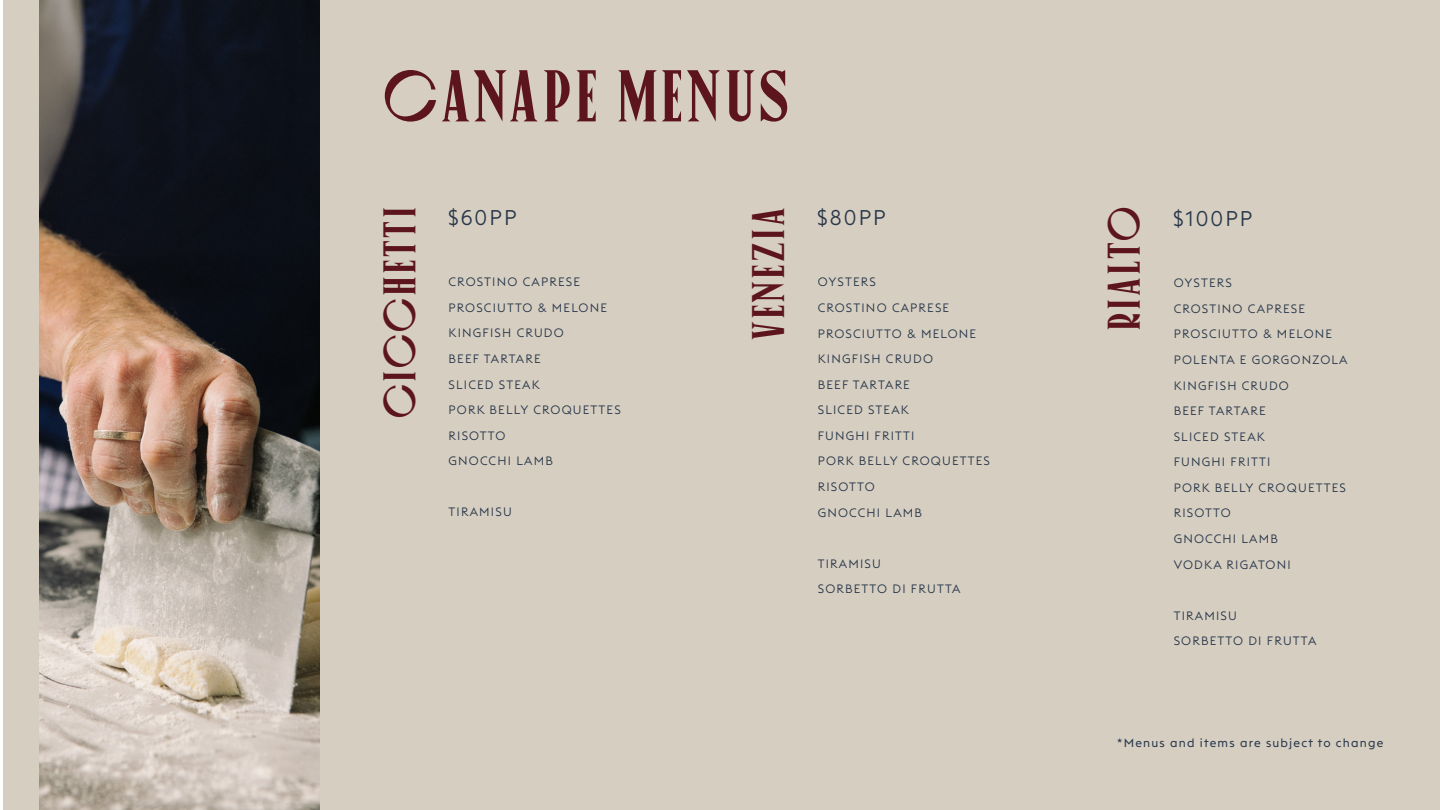
<style>
.page{position:relative;width:1440px;height:810px;background:#fff}
.page>*{position:absolute;margin:0;border:0;box-sizing:border-box;transform-origin:0 0}
.t1{font:73.12px "Canopee";letter-spacing:.045em;color:#5d151d}
.t2{font:45.67px "Canopee";letter-spacing:.05em;color:#5d151d}
.t3{font:300 21px "Euclid Triangle";letter-spacing:.1em;color:#28374a}
.t4{font:300 12px/25.6px "Euclid Triangle";letter-spacing:.1em;color:#28374a}
.t5{font:12px "Euclid Triangle";letter-spacing:.1em;color:#28374a}
</style>
<div class="page">
<div style="left:4px;top:0;width:1436px;height:810px;background:#d6cec1"></div>
<img style="left:40px;top:0;width:280px;height:810px">
<h1 class="t1" style="left:383px;top:58px;width:407px">CANAPE MENUS</h1>
<h2 class="t2" style="left:376px;top:418px;width:213px;rotate:-90deg">CICCHETTI</h2>
<h3 class="t3" style="left:448px;top:204px;width:70px">$60PP</h3>
<h2 class="t2" style="left:744px;top:340px;width:134px;rotate:-90deg">VENEZIA</h2>
<p class="t4" style="left:449px;top:269px;width:174px">CROSTINO CAPRESE<br>PROSCIUTTO &amp; MELONE<br>KINGFISH CRUDO<br>BEEF TARTARE<br>SLICED STEAK<br>PORK BELLY CROQUETTES<br>RISOTTO<br>GNOCCHI LAMB</p>
<p class="t4" style="left:449px;top:499px;width:65px">TIRAMISU</p>
<h3 class="t3" style="left:817px;top:204px;width:70px">$80PP</h3>
<h2 class="t2" style="left:1100px;top:331px;width:125px;rotate:-90deg">RIALTO</h2>
<p class="t4" style="left:818px;top:269px;width:174px">OYSTERS<br>CROSTINO CAPRESE<br>PROSCIUTTO &amp; MELONE<br>KINGFISH CRUDO<br>BEEF TARTARE<br>SLICED STEAK<br>FUNGHI FRITTI<br>PORK BELLY CROQUETTES<br>RISOTTO<br>GNOCCHI LAMB</p>
<p class="t4" style="left:818px;top:551px;width:144px">TIRAMISU<br>SORBETTO DI FRUTTA</p>
<h3 class="t3" style="left:1173px;top:205px;width:81px">$100PP</h3>
<p class="t4" style="left:1174px;top:270px;width:175px">OYSTERS<br>CROSTINO CAPRESE<br>PROSCIUTTO &amp; MELONE<br>POLENTA E GORGONZOLA<br>KINGFISH CRUDO<br>BEEF TARTARE<br>SLICED STEAK<br>FUNGHI FRITTI<br>PORK BELLY CROQUETTES<br>RISOTTO<br>GNOCCHI LAMB<br>VODKA RIGATONI</p>
<p class="t4" style="left:1174px;top:603px;width:144px">TIRAMISU<br>SORBETTO DI FRUTTA</p>
<p class="t5" style="left:1117px;top:735px;width:268px">*Menus and items are subject to change</p>
</div>
